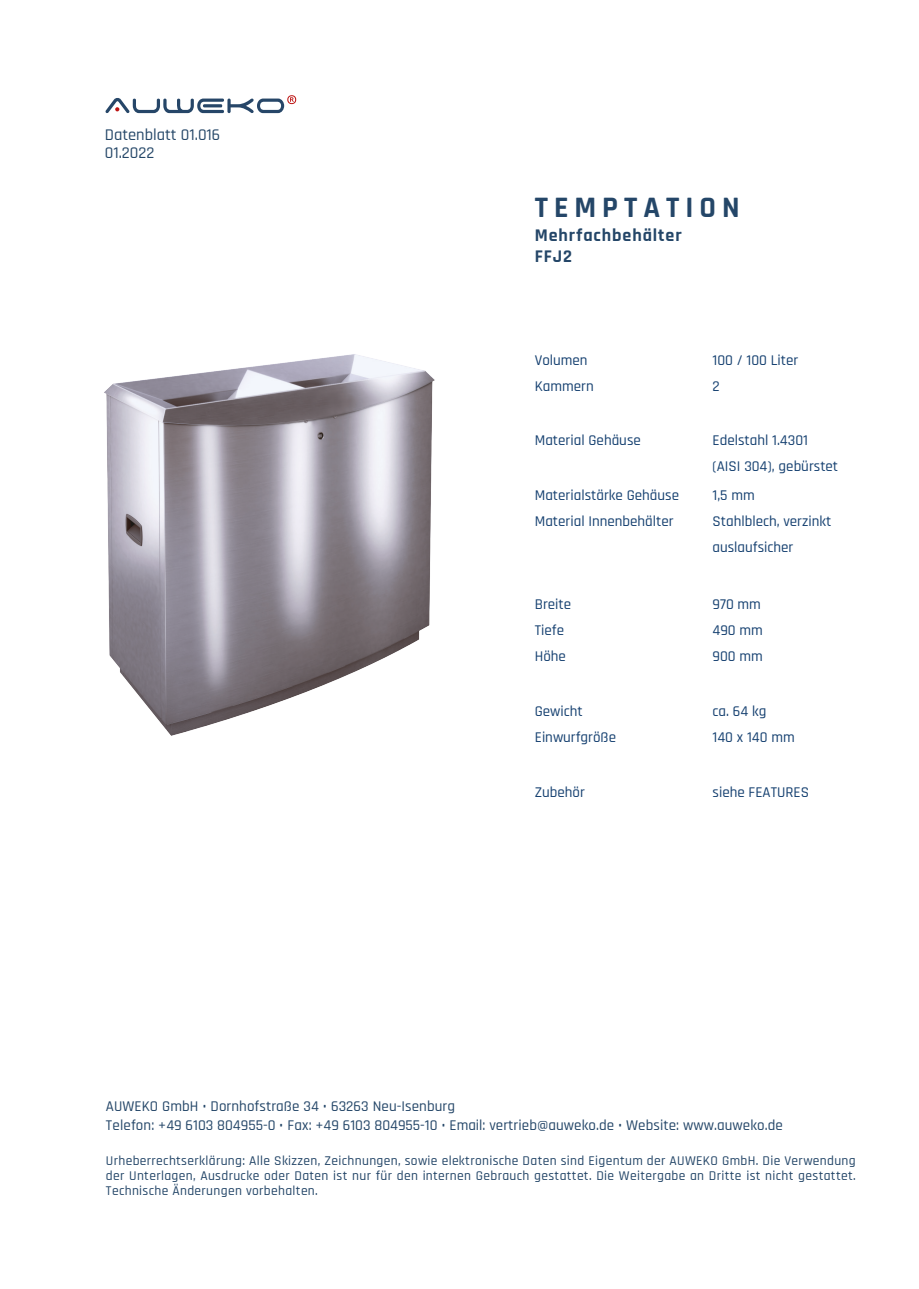
<style>
.page{position:relative;width:919px;height:1289px;background:#fff}
.page>*{position:absolute;margin:0;border:0;box-sizing:border-box;transform-origin:0 0}
.t1{font:700 30px "Rajdhani";letter-spacing:.2em;color:#244668}
.t2{font:700 18px "Rajdhani";letter-spacing:.05em;color:#244668}
.t3{font:500 16.5px "Rajdhani";color:#254768}
.t4{font:500 15px "Rajdhani";color:#154070}
.t5{font:500 15px "Rajdhani";letter-spacing:.005em;color:#244668}
.t6{font:500 13.5px/15px "Rajdhani";letter-spacing:.025em;color:#244668;text-align:justify}
</style>
<div class="page">
<img style="left:104px;top:354px;width:331px;height:382px">
<svg style="left:105px;top:95px;width:191px;height:18px"></svg>
<p class="t3" style="left:105px;top:125px;width:117px">Datenblatt 01.016</p>
<p class="t3" style="left:105px;top:143px;width:51px">01.2022</p>
<p class="t1" style="left:534px;top:189px;width:206px">TEMPTATION</p>
<p class="t2" style="left:534px;top:224px;width:148px">Mehrfachbehälter</p>
<p class="t2" style="left:534px;top:245px;width:39px">FFJ2</p>
<p class="t4" style="left:534px;top:351px;width:54px">Volumen</p>
<p class="t4" style="left:712px;top:351px;width:87px">100 / 100 Liter</p>
<p class="t4" style="left:534px;top:377px;width:60px">Kammern</p>
<p class="t4" style="left:712px;top:377px;width:9px">2</p>
<p class="t4" style="left:534px;top:431px;width:108px">Material Gehäuse</p>
<p class="t4" style="left:712px;top:431px;width:97px">Edelstahl 1.4301</p>
<p class="t4" style="left:712px;top:457px;width:127px">(AISI 304), gebürstet</p>
<p class="t4" style="left:534px;top:486px;width:146px">Materialstärke Gehäuse</p>
<p class="t4" style="left:712px;top:486px;width:44px">1,5 mm</p>
<p class="t4" style="left:534px;top:512px;width:140px">Material Innenbehälter</p>
<p class="t4" style="left:712px;top:512px;width:120px">Stahlblech, verzinkt</p>
<p class="t4" style="left:712px;top:538px;width:82px">auslaufsicher</p>
<p class="t4" style="left:534px;top:596px;width:38px">Breite</p>
<p class="t4" style="left:712px;top:596px;width:50px">970 mm</p>
<p class="t4" style="left:534px;top:622px;width:31px">Tiefe</p>
<p class="t4" style="left:712px;top:622px;width:52px">490 mm</p>
<p class="t4" style="left:534px;top:647px;width:33px">Höhe</p>
<p class="t4" style="left:712px;top:647px;width:52px">900 mm</p>
<p class="t4" style="left:534px;top:702px;width:50px">Gewicht</p>
<p class="t4" style="left:712px;top:702px;width:55px">ca. 64 kg</p>
<p class="t4" style="left:534px;top:728px;width:83px">Einwurfgröße</p>
<p class="t4" style="left:712px;top:728px;width:84px">140 x 140 mm</p>
<p class="t4" style="left:534px;top:783px;width:52px">Zubehör</p>
<p class="t4" style="left:712px;top:783px;width:98px">siehe FEATURES</p>
<p class="t5" style="left:106px;top:1097px;width:350px">AUWEKO GmbH • Dornhofstraße 34 • 63263 Neu-Isenburg</p>
<p class="t5" style="left:106px;top:1116px;width:678px">Telefon: +49 6103 804955-0 • Fax: +49 6103 804955-10 • Email: vertrieb@auweko.de • Website: www.auweko.de</p>
<p class="t6" style="left:106px;top:1153px;width:751px">Urheberrechtserklärung: Alle Skizzen, Zeichnungen, sowie elektronische Daten sind Eigentum der AUWEKO GmbH. Die Verwendung der Unterlagen, Ausdrucke oder Daten ist nur für den internen Gebrauch gestattet. Die Weitergabe an Dritte ist nicht gestattet.<br>Technische Änderungen vorbehalten.</p>
</div>
